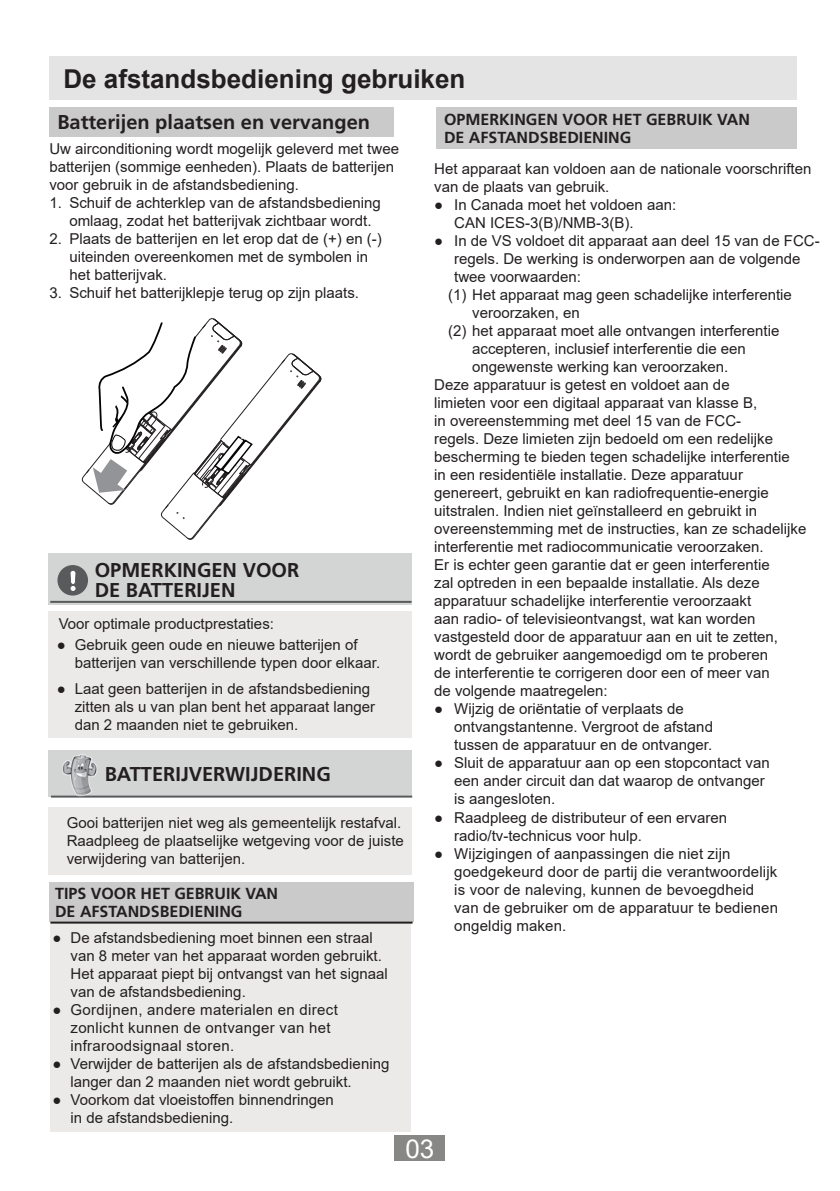
<style>
.page{position:relative;width:840px;height:1191px;background:#fff}
.page>*{position:absolute;margin:0;border:0;box-sizing:border-box;transform-origin:0 0}
.t1{font:700 26px "Arial";color:#231f20}
.t2{font:26px "Arial";color:#fff}
.t3{font:700 20px/20px "Frutiger LT Std";color:#231f20}
.t4{font:700 16px/18px "Frutiger LT Std";color:#231f20}
.t5{font:15px/18px "Arial";color:#231f20}
.t6{font:15px/18px "Arial";letter-spacing:.02em;color:#231f20}
</style>
<div class="page">
<div style="left:49px;top:749px;width:363px;height:47px;background:#d3d4d4"></div>
<div style="left:49px;top:107px;width:344px;height:29px;background:#cbcacb"></div>
<div style="left:436px;top:107px;width:360px;height:42px;background:#cbcacb"></div>
<div style="left:49px;top:553px;width:363px;height:52px;background:#d3d4d4"></div>
<div style="left:49px;top:57px;width:747px;height:43px;background:#e4e4e5"></div>
<div style="left:394px;top:1135px;width:51px;height:25px;background:#878786"></div>
<div style="left:49px;top:882px;width:365px;height:39px;background:#cbcacb"></div>
<div style="left:49px;top:611px;width:363px;height:126px;background:#ebeae9"></div>
<div style="left:49px;top:807px;width:363px;height:67px;background:#ebeae9"></div>
<div style="left:50px;top:922px;width:361px;height:209px;background:#ebeae9"></div>
<hr style="left:50px;top:921px;width:362px;height:2px;background:#231f20">
<hr style="left:50px;top:601px;width:361px;height:2px;background:#595a5c">
<div style="left:57px;top:565px;width:31px;height:30px;background:#595a5c;border-radius:50%"></div>
<svg style="left:70px;top:570px;width:6px;height:21px"></svg>
<hr style="left:51px;top:795px;width:361px;height:2px;background:#595a5c">
<img style="left:61px;top:754px;width:38px;height:43px">
<svg style="left:81px;top:318px;width:240px;height:222px"></svg>
<p class="t1" style="left:63px;top:60px;width:403px">De afstandsbediening gebruiken</p>
<p class="t3" style="left:57px;top:112px;width:314px">Batterijen plaatsen en vervangen</p>
<p class="t4" style="left:444px;top:110px;width:307px">OPMERKINGEN VOOR HET GEBRUIK VAN<br>DE AFSTANDSBEDIENING</p>
<p class="t5" style="left:49px;top:139px;width:351px">Uw airconditioning wordt mogelijk geleverd met twee batterijen (sommige eenheden). Plaats de batterijen voor gebruik in de afstandsbediening.</p>
<p class="t5" style="left:69px;top:193px;width:313px;text-indent:-20px">1. Schuif de achterklep van de afstandsbediening omlaag, zodat het batterijvak zichtbaar wordt.</p>
<p class="t5" style="left:69px;top:229px;width:314px;text-indent:-20px">2. Plaats de batterijen en let erop dat de (+) en (-) uiteinden overeenkomen met de symbolen in het batterijvak.</p>
<p class="t5" style="left:49px;top:283px;width:311px">3. Schuif het batterijklepje terug op zijn plaats.</p>
<p class="t5" style="left:434px;top:160px;width:378px">Het apparaat kan voldoen aan de nationale voorschriften van de plaats van gebruik.</p>
<p class="t5" style="left:454px;top:196px;width:223px;text-indent:-20px">● In Canada moet het voldoen aan:<br>CAN ICES-3(B)/NMB-3(B).</p>
<p class="t5" style="left:454px;top:232px;width:367px;text-indent:-20px">● In de VS voldoet dit apparaat aan deel 15 van de FCC&shy;regels. De werking is onderworpen aan de volgende twee voorwaarden:</p>
<p class="t5" style="left:472px;top:286px;width:321px;text-indent:-24px">(1) Het apparaat mag geen schadelijke interferentie veroorzaken, en</p>
<p class="t5" style="left:472px;top:322px;width:308px;text-indent:-24px">(2) het apparaat moet alle ontvangen interferentie accepteren, inclusief interferentie die een ongewenste werking kan veroorzaken.</p>
<p class="t5" style="left:434px;top:376px;width:373px">Deze apparatuur is getest en voldoet aan de<br>limieten voor een digitaal apparaat van klasse B,<br>in overeenstemming met deel 15 van de FCC-<br>regels. Deze limieten zijn bedoeld om een redelijke bescherming te bieden tegen schadelijke interferentie<br>in een residentiële installatie. Deze apparatuur genereert, gebruikt en kan radiofrequentie-energie uitstralen. Indien niet geïnstalleerd en gebruikt in overeenstemming met de instructies, kan ze schadelijke interferentie met radiocommunicatie veroorzaken.<br>Er is echter geen garantie dat er geen interferentie<br>zal optreden in een bepaalde installatie. Als deze apparatuur schadelijke interferentie veroorzaakt<br>aan radio- of televisieontvangst, wat kan worden vastgesteld door de apparatuur aan en uit te zetten, wordt de gebruiker aangemoedigd om te proberen<br>de interferentie te corrigeren door een of meer van<br>de volgende maatregelen:</p>
<p class="t5" style="left:454px;top:700px;width:260px;text-indent:-20px">● Wijzig de oriëntatie of verplaats de ontvangstantenne. Vergroot de afstand tussen de apparatuur en de ontvanger.</p>
<p class="t5" style="left:454px;top:754px;width:317px;text-indent:-20px">● Sluit de apparatuur aan op een stopcontact van een ander circuit dan dat waarop de ontvanger is aangesloten.</p>
<p class="t5" style="left:454px;top:808px;width:274px;text-indent:-20px">● Raadpleeg de distributeur of een ervaren radio/tv-technicus voor hulp.</p>
<p class="t5" style="left:454px;top:844px;width:325px;text-indent:-20px">● Wijzigingen of aanpassingen die niet zijn goedgekeurd door de partij die verantwoordelijk is voor de naleving, kunnen de bevoegdheid van de gebruiker om de apparatuur te bedienen ongeldig maken.</p>
<p class="t3" style="left:95px;top:560px;width:206px">OPMERKINGEN VOOR<br>DE BATTERIJEN</p>
<p class="t5" style="left:59px;top:615px;width:217px">Voor optimale productprestaties:</p>
<p class="t5" style="left:75px;top:635px;width:307px;text-indent:-18px">● Gebruik geen oude en nieuwe batterijen of batterijen van verschillende typen door elkaar.</p>
<p class="t5" style="left:75px;top:679px;width:302px;text-indent:-18px">● Laat geen batterijen in de afstandsbediening zitten als u van plan bent het apparaat langer dan 2 maanden niet te gebruiken.</p>
<p class="t3" style="left:105px;top:764px;width:227px">BATTERIJVERWIJDERING</p>
<p class="t5" style="left:67px;top:814px;width:338px">Gooi batterijen niet weg als gemeentelijk restafval.<br>Raadpleeg de plaatselijke wetgeving voor de juiste verwijdering van batterijen.</p>
<p class="t4" style="left:55px;top:884px;width:224px">TIPS VOOR HET GEBRUIK VAN<br>DE AFSTANDSBEDIENING</p>
<p class="t5" style="left:70px;top:928px;width:318px;text-indent:-18px">● De afstandsbediening moet binnen een straal van 8 meter van het apparaat worden gebruikt.<br>Het apparaat piept bij ontvangst van het signaal van de afstandsbediening.</p>
<p class="t6" style="left:70px;top:1000px;width:269px;text-indent:-18px">● Gordijnen, andere materialen en direct zonlicht kunnen de ontvanger van het infraroodsignaal storen.</p>
<p class="t5" style="left:70px;top:1054px;width:320px;text-indent:-18px">● Verwijder de batterijen als de afstandsbediening langer dan 2 maanden niet wordt gebruikt.</p>
<p class="t5" style="left:70px;top:1090px;width:265px;text-indent:-18px">● Voorkom dat vloeistoffen binnendringen in de afstandsbediening.</p>
<p class="t2" style="left:405px;top:1130px;width:30px">03</p>
</div>
